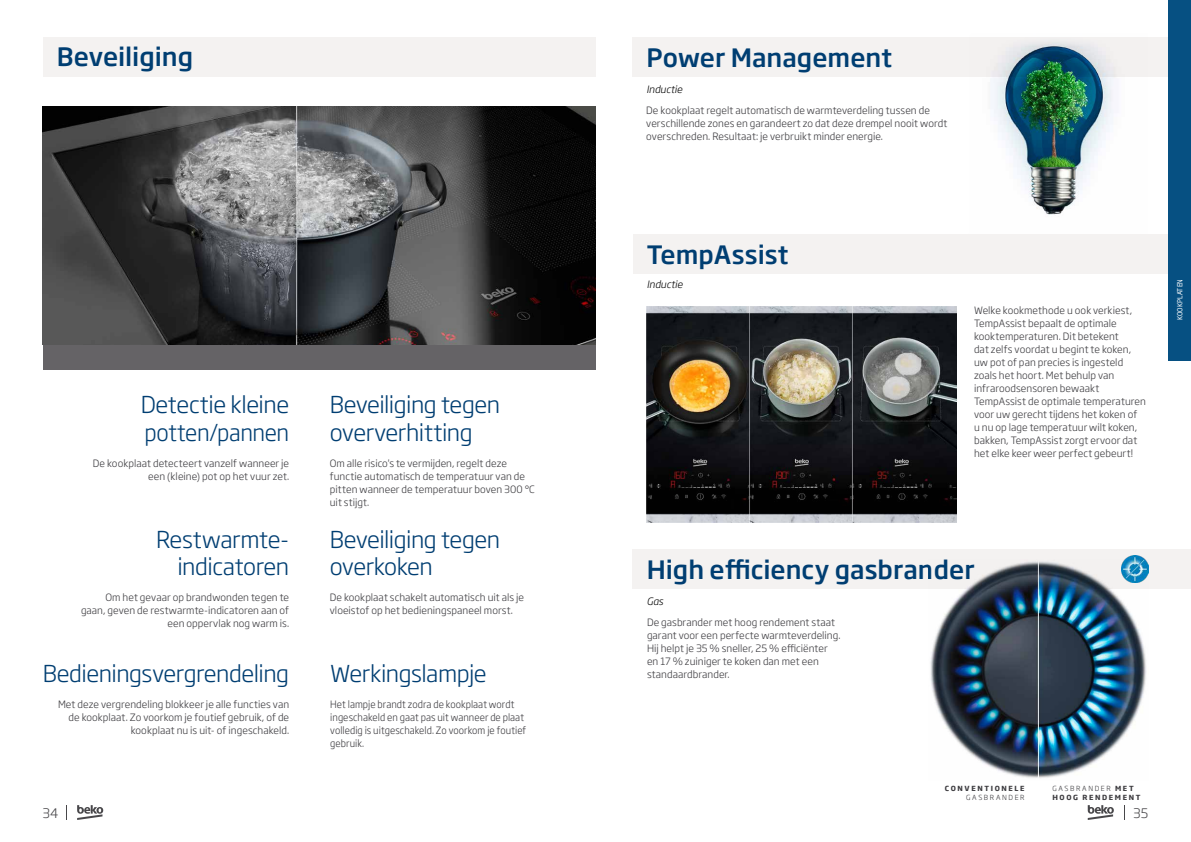
<style>
.page{position:relative;width:1191px;height:842px;background:#fff}
.page>*{position:absolute;margin:0;border:0;box-sizing:border-box;transform-origin:0 0}
.t1{font:500 25px "Soho Gothic Pro";color:#003e72}
.t2{font:300 23px/27.6px "Soho Gothic Pro";letter-spacing:-.02em;color:#003e72}
.t3{font:300 13px "Soho Gothic Pro";color:#48474a}
.t4{font:300 10px/13px "Soho Gothic Pro";letter-spacing:.005em;color:#3b3a3e}
.t5{font:300 10px/13px "Soho Gothic Pro";letter-spacing:.005em;color:#3b3a3e;scale:.94 1}
.t6{font:italic 300 10px "Soho Gothic Pro";color:#000}
.t7{font:700 7px/9px "Soho Gothic Pro";letter-spacing:.235em;color:#3b3a3e}
.t8{font:300 7px "Soho Gothic Pro";letter-spacing:.23em;color:#3b3a3e}
.t9{font:7px "Soho Gothic Pro";letter-spacing:.015em;color:#fff;scale:.92 1}
.s1{font-weight:300}
</style>
<div class="page">
<div style="left:43px;top:37px;width:552px;height:40px;background:#f4f2f1"></div>
<div style="left:43px;top:344px;width:552px;height:26px;background:#656366"></div>
<img style="left:43px;top:106px;width:552px;height:238px">
<div style="left:632px;top:37px;width:553px;height:40px;background:#f4f2f1"></div>
<img style="left:968px;top:42px;width:180px;height:193px">
<div style="left:632px;top:549px;width:559px;height:40px;background:#f4f2f1"></div>
<img style="left:930px;top:561px;width:217px;height:217px">
<div style="left:632px;top:235px;width:553px;height:39px;background:#f4f2f1"></div>
<img style="left:647px;top:306px;width:309px;height:217px">
<img style="left:1121px;top:556px;width:27px;height:27px">
<svg style="left:77px;top:805px;width:26px;height:15px"></svg>
<svg style="left:1087px;top:805px;width:26px;height:15px"></svg>
<div style="left:1168px;top:0;width:23px;height:361px;background:#065082"></div>
<h1 class="t1" style="left:57px;top:38px;width:138px">Beveiliging</h1>
<h1 class="t1" style="left:646px;top:38px;width:247px">Power Management</h1>
<p class="t6" style="left:646px;top:81px;width:37px">Inductie</p>
<p class="t4" style="left:646px;top:103px;width:302px">De kookplaat regelt automatisch de warmteverdeling tussen de verschillende zones en garandeert zo dat deze drempel nooit wordt overschreden. Resultaat: je verbruikt minder energie.</p>
<h2 class="t2" style="left:141px;top:390px;width:150px">Detectie kleine potten/pannen</h2>
<p class="t4" style="left:93px;top:456px;width:198px;text-align:right">De kookplaat detecteert vanzelf wanneer je een (kleine) pot op het vuur zet.</p>
<h2 class="t2" style="left:156px;top:524px;width:135px;text-align:right">Restwarmte&shy;indicatoren</h2>
<p class="t4" style="left:81px;top:590px;width:210px;text-align:right">Om het gevaar op brandwonden tegen te gaan, geven de restwarmte-indicatoren aan of een oppervlak nog warm is.</p>
<h2 class="t2" style="left:43px;top:658px;width:248px">Bedieningsvergrendeling</h2>
<p class="t4" style="left:58px;top:697px;width:233px;text-align:right">Met deze vergrendeling blokkeer je alle functies van de kookplaat. Zo voorkom je foutief gebruik, of de kookplaat nu is uit- of ingeschakeld.</p>
<h2 class="t2" style="left:330px;top:390px;width:172px">Beveiliging tegen oververhitting</h2>
<p class="t4" style="left:330px;top:456px;width:206px">Om alle risico's te vermijden, regelt deze functie automatisch de temperatuur van de pitten wanneer de temperatuur boven 300 °C uit stijgt.</p>
<h2 class="t2" style="left:330px;top:524px;width:172px">Beveiliging tegen overkoken</h2>
<p class="t4" style="left:330px;top:590px;width:196px">De kookplaat schakelt automatisch uit als je vloeistof op het bedieningspaneel morst.</p>
<h2 class="t2" style="left:330px;top:658px;width:158px">Werkingslampje</h2>
<p class="t5" style="left:330px;top:697px;width:210px">Het lampje brandt zodra de kookplaat wordt ingeschakeld en gaat pas uit wanneer de plaat volledig is uitgeschakeld. Zo voorkom je foutief gebruik.</p>
<h1 class="t1" style="left:647px;top:235px;width:143px">TempAssist</h1>
<p class="t6" style="left:647px;top:276px;width:37px">Inductie</p>
<p class="t4" style="left:974px;top:303px;width:173px">Welke kookmethode u ook verkiest, TempAssist bepaalt de optimale kooktemperaturen. Dit betekent<br>dat zelfs voordat u begint te koken, uw pot of pan precies is ingesteld zoals het hoort. Met behulp van infraroodsensoren bewaakt TempAssist de optimale temperaturen voor uw gerecht tijdens het koken of<br>u nu op lage temperatuur wilt koken, bakken, TempAssist zorgt ervoor dat het elke keer weer perfect gebeurt!</p>
<h1 class="t1" style="left:647px;top:550px;width:329px">High efficiency gasbrander</h1>
<p class="t6" style="left:647px;top:594px;width:18px">Gas</p>
<p class="t4" style="left:647px;top:615px;width:195px">De gasbrander met hoog rendement staat garant voor een perfecte warmteverdeling.<br>Hij helpt je 35 % sneller, 25 % efficiënter en 17 % zuiniger te koken dan met een standaardbrander.</p>
<p class="t7" style="left:945px;top:783px;width:81px">CONVENTIONELE</p>
<p class="t8" style="left:966px;top:792px;width:60px">GASBRANDER</p>
<p class="t7" style="left:1052px;top:783px;width:89px"><span class="s1">GASBRANDER</span> MET<br>HOOG RENDEMENT</p>
<h3 class="t3" style="left:43px;top:803px;width:17px">34</h3>
<h3 class="t3" style="left:1133px;top:803px;width:17px">35</h3>
<p class="t9" style="left:1174px;top:320px;width:46px;rotate:-90deg">KOOKPLATEN</p>
</div>
